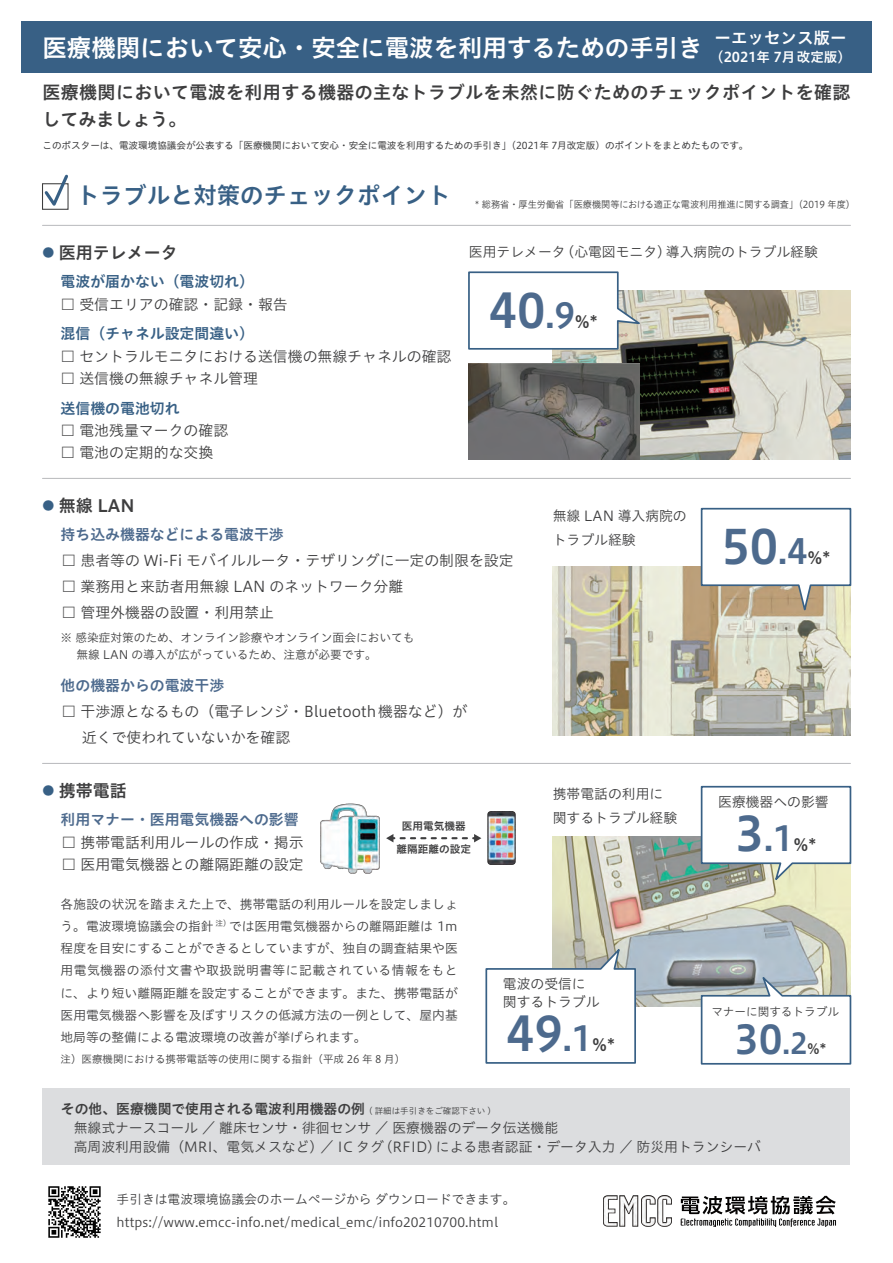
<style>
.page{position:relative;width:893px;height:1263px;background:#fff}
.page>*{position:absolute;margin:0;border:0;box-sizing:border-box;transform-origin:0 0}
.t1{font:46.8px "Hiragino UD Sans Std N W6";color:#4d6a8d}
.t2{font:39.3px "Hiragino UD Sans Std N W6";color:#4d6a8d}
.t3{font:34.05px "Hiragino UD Sans Std N W6";color:#4d6a8d}
.t4{font:24.45px "Hiragino UD Sans Std N W6";color:#fff}
.t5{font:23.4px "Hiragino UD Sans Std N W6";color:#386085}
.t6{font:18px/27px "Hiragino UD Sans Std N W6";letter-spacing:.02em;color:#3e3e3f}
.t7{font:16.95px "Hiragino UD Sans Std N W6";color:#3e3e3f}
.t8{font:16.5px "Hiragino UD Sans Std N W6";color:#fff}
.t9{font:14.85px/26.1px "Hiragino UD Sans Std N W3";color:#3e3e3f}
.t10{font:14.85px "Hiragino UD Sans Std N W6";color:#4d6a8d}
.t11{font:14.85px "Hiragino UD Sans Std N W6";color:#386085}
.t12{font:13.8px/24.2px "Hiragino UD Sans Std N W3";color:#3e3e3f}
.t13{font:13.8px "Hiragino UD Sans Std N W6";color:#3e3e3f}
.t14{font:13.5px "Hiragino UD Sans Std N W6";color:#fff}
.t15{font:12.75px/22.4px "Hiragino UD Sans Std N W3";color:#3e3e3f}
.t16{font:11.7px/17px "Hiragino UD Sans Std N W3";color:#3e3e3f}
.t17{font:11.55px "Hiragino UD Sans Std N W3";color:#3e3e3f}
.t18{font:10.65px/23.4px "Hiragino UD Sans Std N W6";color:#3e3e3f;text-align:center}
.t19{font:10.5px "Hiragino UD Sans Std N W3";color:#3e3e3f}
.t20{font:9.6px "Hiragino UD Sans Std N W4";color:#3e3e3f}
.t21{font:9.6px "Hiragino UD Sans Std N W3";color:#3e3e3f;scale:.96 1}
.s1{font-size:11.85px;color:#386085}
.s2{font-size:34.05px}
.s3{font-size:16.95px;color:#3e3e3f}
.s4{font-size:46.8px}
.s5{font-size:28.5px}
.s6{font-size:14.25px;color:#3e3e3f}
.s7{font-family:"Hiragino UD Sans Std N W3";font-size:8.55px}
</style>
<div class="page">
<div style="left:21px;top:21px;width:851px;height:51px;background:#386085"></div>
<svg style="left:42px;top:174px;width:27px;height:36px"></svg>
<div style="left:43px;top:1089px;width:807px;height:76px;background:#dcdddf"></div>
<hr style="left:43px;top:763px;width:807px;height:1px;background:#bcbdc0">
<hr style="left:43px;top:478px;width:807px;height:1px;background:#bcbdc0">
<hr style="left:43px;top:225px;width:807px;height:1px;background:#bcbdc0">
<img style="left:553px;top:566px;width:297px;height:169px">
<svg style="left:700px;top:507px;width:152px;height:110px"></svg>
<img style="left:553px;top:290px;width:297px;height:169px">
<img style="left:469px;top:364px;width:170px;height:95px">
<svg style="left:468px;top:271px;width:177px;height:79px"></svg>
<img style="left:604px;top:1195px;width:232px;height:32px">
<img style="left:553px;top:837px;width:297px;height:169px">
<img style="left:487px;top:811px;width:29px;height:54px">
<svg style="left:386px;top:834px;width:8px;height:8px"></svg>
<svg style="left:401px;top:834px;width:80px;height:8px"></svg>
<img style="left:320px;top:803px;width:60px;height:71px">
<svg style="left:485px;top:944px;width:152px;height:120px"></svg>
<svg style="left:700px;top:972px;width:152px;height:93px"></svg>
<svg style="left:700px;top:785px;width:152px;height:100px"></svg>
<img style="left:48px;top:1186px;width:53px;height:52px">
<p class="t8" style="left:715px;top:25px;width:133px">ーエッセンス版ー</p>
<p class="t14" style="left:710px;top:46px;width:142px">（2021年 7月改定版）</p>
<h3 class="t4" style="left:43px;top:29px;width:662px">医療機関において安心・安全に電波を利用するための手引き</h3>
<h3 class="t6" style="left:43px;top:78px;width:809px">医療機関において電波を利用する機器の主なトラブルを未然に防ぐためのチェックポイントを確認してみましょう。</h3>
<p class="t20" style="left:43px;top:138px;width:707px">このポスターは、電波環境協議会が公表する「医療機関において安心・安全に電波を利用するための手引き」（2021年 7月改定版）のポイントをまとめたものです。</p>
<h3 class="t5" style="left:77px;top:178px;width:376px">トラブルと対策のチェックポイント</h3>
<p class="t21" style="left:475px;top:197px;width:397px">* 総務省・厚生労働省「医療機関等における適正な電波利用推進に関する調査」（2019 年度）</p>
<h3 class="t7" style="left:43px;top:240px;width:137px"><span class="s1">●</span> 医用テレメータ</h3>
<p class="t11" style="left:61px;top:270px;width:195px">電波が届かない（電波切れ）</p>
<p class="t9" style="left:61px;top:290px;width:229px">□ 受信エリアの確認・記録・報告</p>
<p class="t11" style="left:61px;top:322px;width:195px">混信（チャネル設定間違い）</p>
<p class="t9" style="left:61px;top:342px;width:392px">□ セントラルモニタにおける送信機の無線チャネルの確認</p>
<p class="t9" style="left:61px;top:364px;width:199px">□ 送信機の無線チャネル管理</p>
<p class="t11" style="left:61px;top:397px;width:121px">送信機の電池切れ</p>
<p class="t9" style="left:61px;top:417px;width:169px">□ 電池残量マークの確認</p>
<p class="t9" style="left:61px;top:439px;width:154px">□ 電池の定期的な交換</p>
<p class="t12" style="left:469px;top:238px;width:350px">医用テレメータ（心電図モニタ）導入病院のトラブル経験</p>
<h1 class="t1" style="left:489px;top:275px;width:111px">40<span class="s2">.9</span><span class="s3">%*</span></h1>
<h3 class="t7" style="left:43px;top:493px;width:94px"><span class="s1">●</span> 無線 LAN</h3>
<p class="t10" style="left:61px;top:523px;width:225px">持ち込み機器などによる電波干渉</p>
<p class="t9" style="left:62px;top:547px;width:454px">□ 患者等の Wi-Fi モバイルルータ・テザリングに一定の制限を設定</p>
<p class="t9" style="left:62px;top:573px;width:343px">□ 業務用と来訪者用無線 LAN のネットワーク分離</p>
<p class="t9" style="left:62px;top:599px;width:214px">□ 管理外機器の設置・利用禁止</p>
<p class="t16" style="left:77px;top:628px;width:339px;text-indent:-16px">※ 感染症対策のため、オンライン診療やオンライン面会においても無線 LAN の導入が広がっているため、注意が必要です。</p>
<p class="t10" style="left:61px;top:674px;width:165px">他の機器からの電波干渉</p>
<p class="t9" style="left:82px;top:698px;width:387px;text-indent:-20px">□ 干渉源となるもの（電子レンジ・Bluetooth機器など）が近くで使われていないかを確認</p>
<h3 class="t7" style="left:43px;top:778px;width:86px"><span class="s1">●</span> 携帯電話</h3>
<p class="t10" style="left:61px;top:808px;width:240px">利用マナー・医用電気機器への影響</p>
<p class="t9" style="left:62px;top:828px;width:244px">□ 携帯電話利用ルールの作成・掲示</p>
<p class="t9" style="left:62px;top:850px;width:244px">□ 医用電気機器との離隔距離の設定</p>
<p class="t18" style="left:397px;top:813px;width:76px">医用電気機器離隔距離の設定</p>
<p class="t12" style="left:553px;top:503px;width:135px">無線 LAN 導入病院のトラブル経験</p>
<p class="t12" style="left:553px;top:781px;width:126px">携帯電話の利用に関するトラブル経験</p>
<p class="t15" style="left:61px;top:892px;width:399px;text-align:justify">各施設の状況を踏まえた上で、携帯電話の利用ルールを設定しましょう。電波環境協議会の指針<sup>注）</sup>では医用電気機器からの離隔距離は 1m程度を目安にすることができるとしていますが、独自の調査結果や医用電気機器の添付文書や取扱説明書等に記載されている情報をもとに、より短い離隔距離を設定することができます。また、携帯電話が医用電気機器へ影響を及ぼすリスクの低減方法の一例として、屋内基地局等の整備による電波環境の改善が挙げられます。</p>
<p class="t19" style="left:61px;top:1051px;width:346px">注）医療機関における携帯電話等の使用に関する指針（平成 26 年 8 月）</p>
<p class="t12" style="left:503px;top:974px;width:98px;line-height:18px">電波の受信に関するトラブル</p>
<h1 class="t1" style="left:506px;top:997px;width:111px">49<span class="s2">.1</span><span class="s3">%*</span></h1>
<h1 class="t1" style="left:721px;top:511px;width:111px">50<span class="s2">.4</span><span class="s3">%*</span></h1>
<p class="t12" style="left:718px;top:789px;width:112px">医療機器への影響</p>
<h3 class="t3" style="left:736px;top:812px;width:82px"><span class="s4">3</span>.1<span class="s3">%*</span></h3>
<p class="t17" style="left:711px;top:1003px;width:129px">マナーに関するトラブル</p>
<h2 class="t2" style="left:735px;top:1009px;width:93px">30<span class="s5">.2</span><span class="s6">%*</span></h2>
<p class="t13" style="left:61px;top:1098px;width:432px">その他、医療機関で使用される電波利用機器の例 <span class="s7">( 詳細は手引きをご確認下さい )</span></p>
<p class="t12" style="left:74px;top:1117px;width:689px;line-height:19.2px">無線式ナースコール ／ 離床センサ・徘徊センサ ／ 医療機器のデータ伝送機能<br>高周波利用設備（MRI、電気メスなど）／ IC タグ（RFID）による患者認証・データ入力 ／ 防災用トランシーバ</p>
<p class="t15" style="left:117px;top:1187px;width:400px">手引きは電波環境協議会のホームページから ダウンロードできます。https://www.emcc-info.net/medical_emc/info20210700.html</p>
</div>
